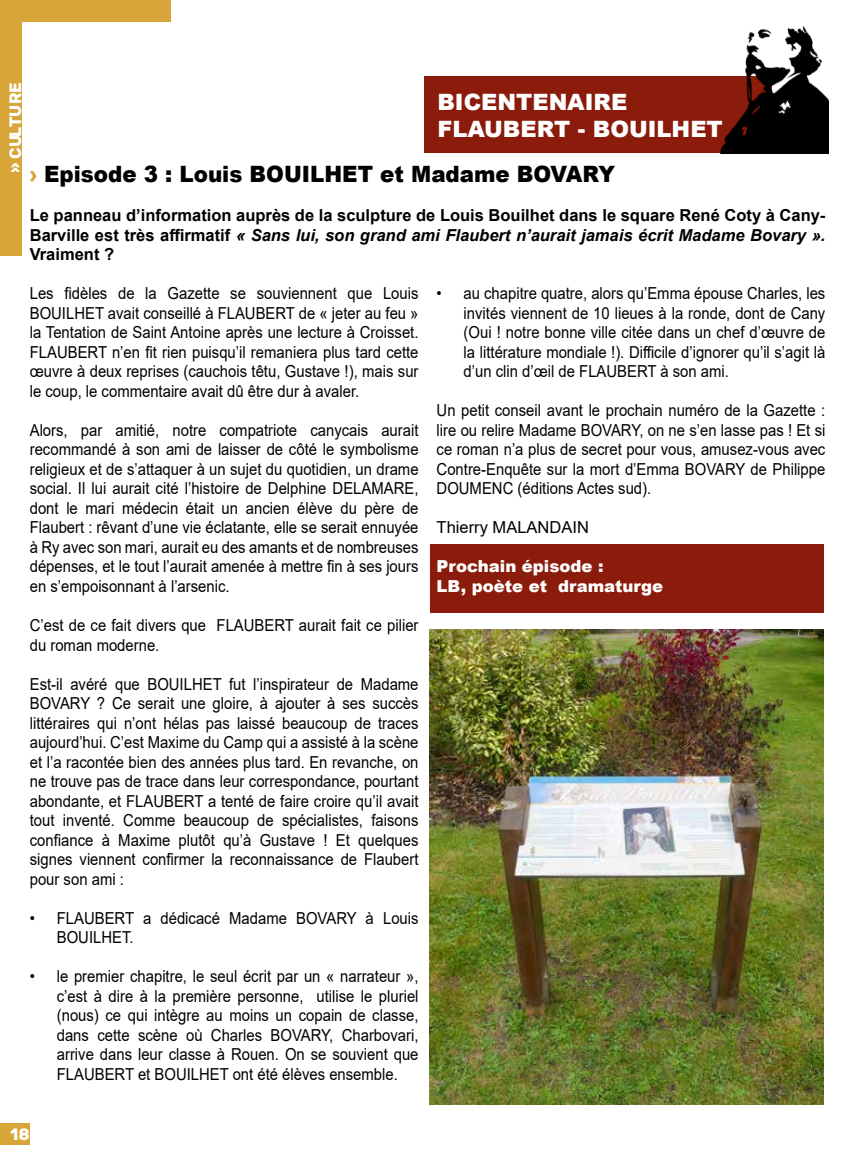
<style>
.page{position:relative;width:851px;height:1149px;background:#fff}
.page>*{position:absolute;margin:0;border:0;box-sizing:border-box;transform-origin:0 0}
.t1{font:900 22.5px "Arial";color:#000;scale:.95 1}
.t2{font:900 22.5px/27px "Arial";color:#fff}
.t3{font:16.5px/19.5px "Arial";color:#000;text-align:justify;scale:.9 1}
.t4{font:700 16.5px/19.5px "Arial";color:#000;text-align:justify}
.t5{font:900 16.5px/19.5px "Arial";color:#fff}
.t6{font:16.5px "Arial";color:#000}
.t7{font:700 16.5px "Rubik";color:#fff}
.s1{color:#d7a538}
.s2{font-style:italic}
</style>
<div class="page">
<div style="left:0;top:1123px;width:30px;height:21px;background:#d7a538"></div>
<div style="left:424px;top:77px;width:347px;height:76px;background:#8b1b0a"></div>
<div style="left:429px;top:544px;width:394px;height:68px;background:#8b1b0a"></div>
<img style="left:673px;top:26px;width:155px;height:127px">
<div style="left:0;top:0;width:170px;height:21px;background:#d7a538"></div>
<div style="left:0;top:0;width:21px;height:255px;background:#d7a538"></div>
<img style="left:429px;top:629px;width:394px;height:474px">
<p class="t7" style="left:6px;top:173px;width:92px;rotate:-90deg">» CULTURE</p>
<h1 class="t2" style="left:437px;top:87px;width:287px">BICENTENAIRE<br>FLAUBERT - BOUILHET</h1>
<h1 class="t1" style="left:30px;top:158px;width:617px"><span class="s1">›</span> Episode 3 : Louis BOUILHET et Madame BOVARY</h1>
<p class="t4" style="left:30px;top:206px;width:797px">Le panneau d’information auprès de la sculpture de Louis Bouilhet dans le square René Coty à Cany-Barville est très affirmatif <span class="s2">« Sans lui, son grand ami Flaubert n’aurait jamais écrit Madame Bovary ».<br></span>Vraiment ?</p>
<p class="t3" style="left:30px;top:283px;width:433px">Les fidèles de la Gazette se souviennent que Louis BOUILHET avait conseillé à FLAUBERT de « jeter au feu » la Tentation de Saint Antoine après une lecture à Croisset.<br>FLAUBERT n’en fit rien puisqu’il remaniera plus tard cette œuvre à deux reprises (cauchois têtu, Gustave !), mais sur le coup, le commentaire avait dû être dur à avaler.</p>
<p class="t3" style="left:30px;top:420px;width:433px">Alors, par amitié, notre compatriote canycais aurait recommandé à son ami de laisser de côté le symbolisme religieux et de s’attaquer à un sujet du quotidien, un drame social. Il lui aurait cité l’histoire de Delphine DELAMARE, dont le mari médecin était un ancien élève du père de Flaubert : rêvant d’une vie éclatante, elle se serait ennuyée à Ry avec son mari, aurait eu des amants et de nombreuses dépenses, et le tout l’aurait amenée à mettre fin à ses jours en s’empoisonnant à l’arsenic.</p>
<p class="t3" style="left:30px;top:615px;width:433px">C’est de ce fait divers que FLAUBERT aurait fait ce pilier du roman moderne.</p>
<p class="t3" style="left:30px;top:673px;width:433px">Est-il avéré que BOUILHET fut l’inspirateur de Madame BOVARY ? Ce serait une gloire, à ajouter à ses succès littéraires qui n’ont hélas pas laissé beaucoup de traces aujourd’hui. C’est Maxime du Camp qui a assisté à la scène et l’a racontée bien des années plus tard. En revanche, on ne trouve pas de trace dans leur correspondance, pourtant abondante, et FLAUBERT a tenté de faire croire qu’il avait tout inventé. Comme beaucoup de spécialistes, faisons confiance à Maxime plutôt qu’à Gustave ! Et quelques signes viennent confirmer la reconnaissance de Flaubert pour son ami :</p>
<p class="t3" style="left:57px;top:907px;width:403px;text-indent:-27px">• FLAUBERT a dédicacé Madame BOVARY à Louis<br>BOUILHET.</p>
<p class="t3" style="left:57px;top:966px;width:403px;text-indent:-27px">• le premier chapitre, le seul écrit par un « narrateur », c’est à dire à la première personne, utilise le pluriel (nous) ce qui intègre au moins un copain de classe, dans cette scène où Charles BOVARY, Charbovari, arrive dans leur classe à Rouen. On se souvient que FLAUBERT et BOUILHET ont été élèves ensemble.</p>
<p class="t3" style="left:463px;top:283px;width:403px;text-indent:-27px">• au chapitre quatre, alors qu’Emma épouse Charles, les invités viennent de 10 lieues à la ronde, dont de Cany (Oui ! notre bonne ville citée dans un chef d’œuvre de la littérature mondiale !). Difficile d’ignorer qu’il s’agit là d’un clin d’œil de FLAUBERT à son ami.</p>
<p class="t3" style="left:436px;top:400px;width:433px">Un petit conseil avant le prochain numéro de la Gazette : lire ou relire Madame BOVARY, on ne s’en lasse pas ! Et si ce roman n’a plus de secret pour vous, amusez-vous avec Contre-Enquête sur la mort d’Emma BOVARY de Philippe DOUMENC (éditions Actes sud).</p>
<p class="t6" style="left:436px;top:516px;width:154px">Thierry MALANDAIN</p>
<p class="t5" style="left:436px;top:556px;width:228px">Prochain épisode :<br>LB, poète et dramaturge</p>
<p class="t7" style="left:10px;top:1124px;width:21px">18</p>
</div>
